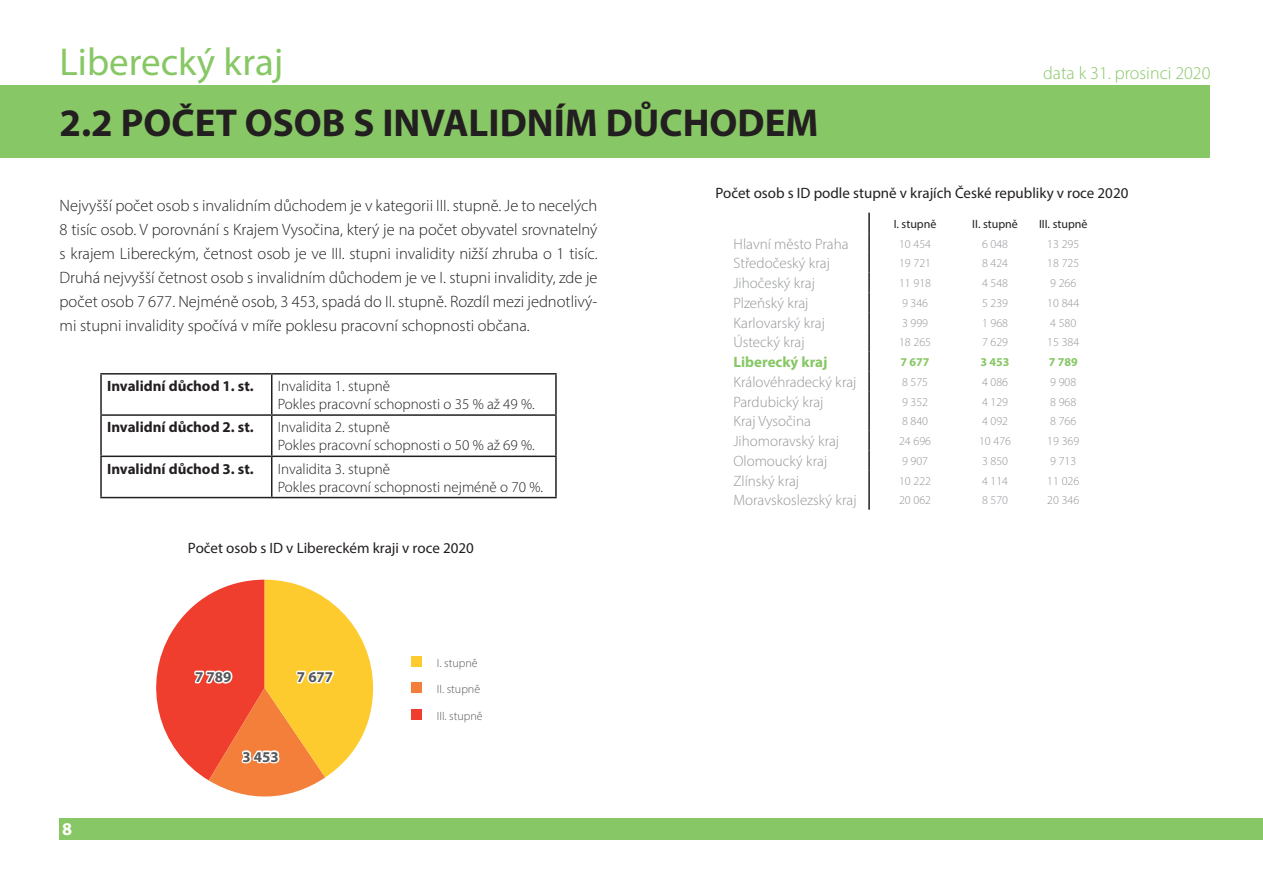
<style>
.page{position:relative;width:1263px;height:893px;background:#fff}
.page>*{position:absolute;margin:0;border:0;box-sizing:border-box;transform-origin:0 0}
.t1{font:700 39px "Myriad Pro";color:#231f20}
.t2{font:39px "Myriad Pro";color:#87c765}
.t3{font:300 18px "Myriad Pro";color:#87c765}
.t4{font:700 18px "Myriad Pro";color:#fff}
.t5{font:300 16.5px/24px "Myriad Pro";color:#231f20;text-align:justify}
.t6{font:300 15px "Myriad Pro";color:#939598}
.t7{font:300 15px "Myriad Pro";color:#231f20}
.t8{font:15px "Myriad Pro";color:#231f20}
.t9{font:700 15px "Myriad Pro";color:#231f20}
.t10{font:700 15px "Myriad Pro";color:#87c765}
.t11{font:700 15px "Myriad Pro";color:#55585b}
.t12{font:300 12px "Myriad Pro";color:#939598}
.t13{font:12px "Myriad Pro";color:#231f20}
.t14{font:300 12px/25.5px "Myriad Pro";color:#57585a}
.t15{font:700 12px "Myriad Pro";color:#87c765}
</style>
<div class="page">
<div style="left:0;top:85px;width:1210px;height:73px;background:#87c765"></div>
<div style="left:59px;top:819px;width:1204px;height:21px;background:#87c765"></div>
<svg style="left:868px;top:234px;width:2px;height:19px"></svg>
<hr style="left:868px;top:253px;width:2px;height:20px;background:#231f20">
<svg style="left:868px;top:273px;width:2px;height:19px"></svg>
<hr style="left:868px;top:292px;width:2px;height:20px;background:#231f20">
<hr style="left:868px;top:312px;width:2px;height:20px;background:#231f20">
<hr style="left:868px;top:332px;width:2px;height:20px;background:#231f20">
<svg style="left:868px;top:352px;width:2px;height:19px"></svg>
<hr style="left:868px;top:371px;width:2px;height:20px;background:#231f20">
<hr style="left:868px;top:391px;width:2px;height:20px;background:#231f20">
<hr style="left:868px;top:411px;width:2px;height:20px;background:#231f20">
<svg style="left:868px;top:431px;width:2px;height:19px"></svg>
<hr style="left:868px;top:450px;width:2px;height:20px;background:#231f20">
<hr style="left:868px;top:470px;width:2px;height:20px;background:#231f20">
<hr style="left:868px;top:490px;width:2px;height:20px;background:#231f20">
<hr style="left:868px;top:213px;width:2px;height:21px;background:#231f20">
<hr style="left:100px;top:373px;width:172px;height:2px;background:#231f20">
<hr style="left:100px;top:375px;width:2px;height:39px;background:#231f20">
<hr style="left:272px;top:373px;width:285px;height:2px;background:#231f20">
<hr style="left:271px;top:375px;width:1px;height:39px;background:#231f20">
<hr style="left:555px;top:375px;width:2px;height:39px;background:#231f20">
<hr style="left:100px;top:414px;width:172px;height:2px;background:#231f20">
<hr style="left:100px;top:416px;width:2px;height:40px;background:#231f20">
<hr style="left:272px;top:414px;width:285px;height:2px;background:#231f20">
<hr style="left:271px;top:416px;width:1px;height:40px;background:#231f20">
<hr style="left:555px;top:416px;width:2px;height:40px;background:#231f20">
<hr style="left:100px;top:456px;width:172px;height:1px;background:#231f20">
<hr style="left:100px;top:457px;width:2px;height:40px;background:#231f20">
<hr style="left:272px;top:456px;width:285px;height:1px;background:#231f20">
<hr style="left:271px;top:457px;width:1px;height:40px;background:#231f20">
<hr style="left:555px;top:457px;width:2px;height:40px;background:#231f20">
<hr style="left:100px;top:497px;width:172px;height:1px;background:#231f20">
<hr style="left:272px;top:497px;width:285px;height:1px;background:#231f20">
<div style="left:411px;top:656px;width:10px;height:11px;background:#fecb2f"></div>
<div style="left:411px;top:682px;width:10px;height:10px;background:#f37f3b"></div>
<div style="left:411px;top:709px;width:10px;height:10px;background:#ef3e2e"></div>
<svg style="left:156px;top:580px;width:217px;height:216px"></svg>
<p class="t2" style="left:60px;top:37px;width:225px">Liberecký kraj</p>
<p class="t1" style="left:60px;top:98px;width:760px">2.2 POČET OSOB S INVALIDNÍM DŮCHODEM</p>
<p class="t3" style="left:1043px;top:62px;width:169px">data k 31. prosinci 2020</p>
<p class="t5" style="left:60px;top:193px;width:539px">Nejvyšší počet osob s invalidním důchodem je v kategorii III. stupně. Je to necelých 8 tisíc osob. V porovnání s Krajem Vysočina, který je na počet obyvatel srovnatelný s krajem Libereckým, četnost osob je ve III. stupni invalidity nižší zhruba o 1 tisíc.<br>Druhá nejvyšší četnost osob s invalidním důchodem je ve I. stupni invalidity, zde je počet osob 7 677. Nejméně osob, 3 453, spadá do II. stupně. Rozdíl mezi jednotlivý&shy;mi stupni invalidity spočívá v míře poklesu pracovní schopnosti občana.</p>
<p class="t9" style="left:107px;top:376px;width:148px">Invalidní důchod 1. st.</p>
<p class="t7" style="left:278px;top:377px;width:114px">Invalidita 1. stupně</p>
<p class="t7" style="left:278px;top:395px;width:258px">Pokles pracovní schopnosti o 35 % až 49 %.</p>
<p class="t9" style="left:107px;top:417px;width:148px">Invalidní důchod 2. st.</p>
<p class="t7" style="left:278px;top:418px;width:114px">Invalidita 2. stupně</p>
<p class="t7" style="left:278px;top:436px;width:258px">Pokles pracovní schopnosti o 50 % až 69 %.</p>
<p class="t9" style="left:107px;top:459px;width:148px">Invalidní důchod 3. st.</p>
<p class="t7" style="left:278px;top:460px;width:114px">Invalidita 3. stupně</p>
<p class="t7" style="left:278px;top:478px;width:267px">Pokles pracovní schopnosti nejméně o 70 %.</p>
<p class="t8" style="left:188px;top:539px;width:288px">Počet osob s ID v Libereckém kraji v roce 2020</p>
<p class="t4" style="left:62px;top:817px;width:11px">8</p>
<p class="t11" style="left:195px;top:667px;width:38px">7 789</p>
<p class="t11" style="left:297px;top:667px;width:38px">7 677</p>
<p class="t11" style="left:242px;top:747px;width:38px">3 453</p>
<p class="t14" style="left:437px;top:650px;width:45px">I. stupně<br>II. stupně</p>
<p class="t14" style="left:437px;top:703px;width:47px">III. stupně</p>
<p class="t8" style="left:715px;top:183px;width:414px">Počet osob s ID podle stupně v krajích České republiky v roce 2020</p>
<p class="t13" style="left:894px;top:216px;width:44px">I. stupně</p>
<p class="t13" style="left:972px;top:216px;width:47px">II. stupně</p>
<p class="t13" style="left:1039px;top:216px;width:50px">III. stupně</p>
<p class="t6" style="left:733px;top:235px;width:117px">Hlavní město Praha</p>
<p class="t12" style="left:899px;top:236px;width:33px">10 454</p>
<p class="t12" style="left:982px;top:236px;width:28px">6 048</p>
<p class="t12" style="left:1047px;top:236px;width:33px">13 295</p>
<p class="t6" style="left:733px;top:254px;width:98px">Středočeský kraj</p>
<p class="t12" style="left:899px;top:256px;width:33px">19 721</p>
<p class="t12" style="left:982px;top:256px;width:28px">8 424</p>
<p class="t12" style="left:1047px;top:256px;width:33px">18 725</p>
<p class="t6" style="left:733px;top:274px;width:83px">Jihočeský kraj</p>
<p class="t12" style="left:899px;top:276px;width:33px">11 918</p>
<p class="t12" style="left:982px;top:276px;width:28px">4 548</p>
<p class="t12" style="left:1050px;top:276px;width:28px">9 266</p>
<p class="t6" style="left:733px;top:294px;width:77px">Plzeňský kraj</p>
<p class="t12" style="left:902px;top:296px;width:28px">9 346</p>
<p class="t12" style="left:982px;top:296px;width:28px">5 239</p>
<p class="t12" style="left:1047px;top:296px;width:33px">10 844</p>
<p class="t6" style="left:733px;top:314px;width:93px">Karlovarský kraj</p>
<p class="t12" style="left:902px;top:315px;width:28px">3 999</p>
<p class="t12" style="left:982px;top:315px;width:28px">1 968</p>
<p class="t12" style="left:1050px;top:315px;width:28px">4 580</p>
<p class="t6" style="left:733px;top:333px;width:73px">Ústecký kraj</p>
<p class="t12" style="left:899px;top:335px;width:33px">18 265</p>
<p class="t12" style="left:982px;top:335px;width:28px">7 629</p>
<p class="t12" style="left:1047px;top:335px;width:33px">15 384</p>
<p class="t10" style="left:733px;top:352px;width:96px">Liberecký kraj</p>
<p class="t15" style="left:900px;top:354px;width:31px">7 677</p>
<p class="t15" style="left:980px;top:354px;width:31px">3 453</p>
<p class="t15" style="left:1049px;top:354px;width:31px">7 789</p>
<p class="t6" style="left:733px;top:373px;width:124px">Královéhradecký kraj</p>
<p class="t12" style="left:902px;top:375px;width:28px">8 575</p>
<p class="t12" style="left:982px;top:375px;width:28px">4 086</p>
<p class="t12" style="left:1050px;top:375px;width:28px">9 908</p>
<p class="t6" style="left:733px;top:393px;width:92px">Pardubický kraj</p>
<p class="t12" style="left:902px;top:394px;width:28px">9 352</p>
<p class="t12" style="left:982px;top:394px;width:28px">4 129</p>
<p class="t12" style="left:1050px;top:394px;width:28px">8 968</p>
<p class="t6" style="left:733px;top:412px;width:79px">Kraj Vysočina</p>
<p class="t12" style="left:902px;top:414px;width:28px">8 840</p>
<p class="t12" style="left:982px;top:414px;width:28px">4 092</p>
<p class="t12" style="left:1050px;top:414px;width:28px">8 766</p>
<p class="t6" style="left:733px;top:432px;width:107px">Jihomoravský kraj</p>
<p class="t12" style="left:899px;top:434px;width:33px">24 696</p>
<p class="t12" style="left:979px;top:434px;width:33px">10 476</p>
<p class="t12" style="left:1047px;top:434px;width:33px">19 369</p>
<p class="t6" style="left:733px;top:452px;width:95px">Olomoucký kraj</p>
<p class="t12" style="left:902px;top:454px;width:28px">9 907</p>
<p class="t12" style="left:982px;top:454px;width:28px">3 850</p>
<p class="t12" style="left:1050px;top:454px;width:28px">9 713</p>
<p class="t6" style="left:733px;top:472px;width:67px">Zlínský kraj</p>
<p class="t12" style="left:899px;top:473px;width:33px">10 222</p>
<p class="t12" style="left:982px;top:473px;width:28px">4 114</p>
<p class="t12" style="left:1047px;top:473px;width:33px">11 026</p>
<p class="t6" style="left:733px;top:491px;width:125px">Moravskoslezský kraj</p>
<p class="t12" style="left:899px;top:493px;width:33px">20 062</p>
<p class="t12" style="left:982px;top:493px;width:28px">8 570</p>
<p class="t12" style="left:1047px;top:493px;width:33px">20 346</p>
</div>
